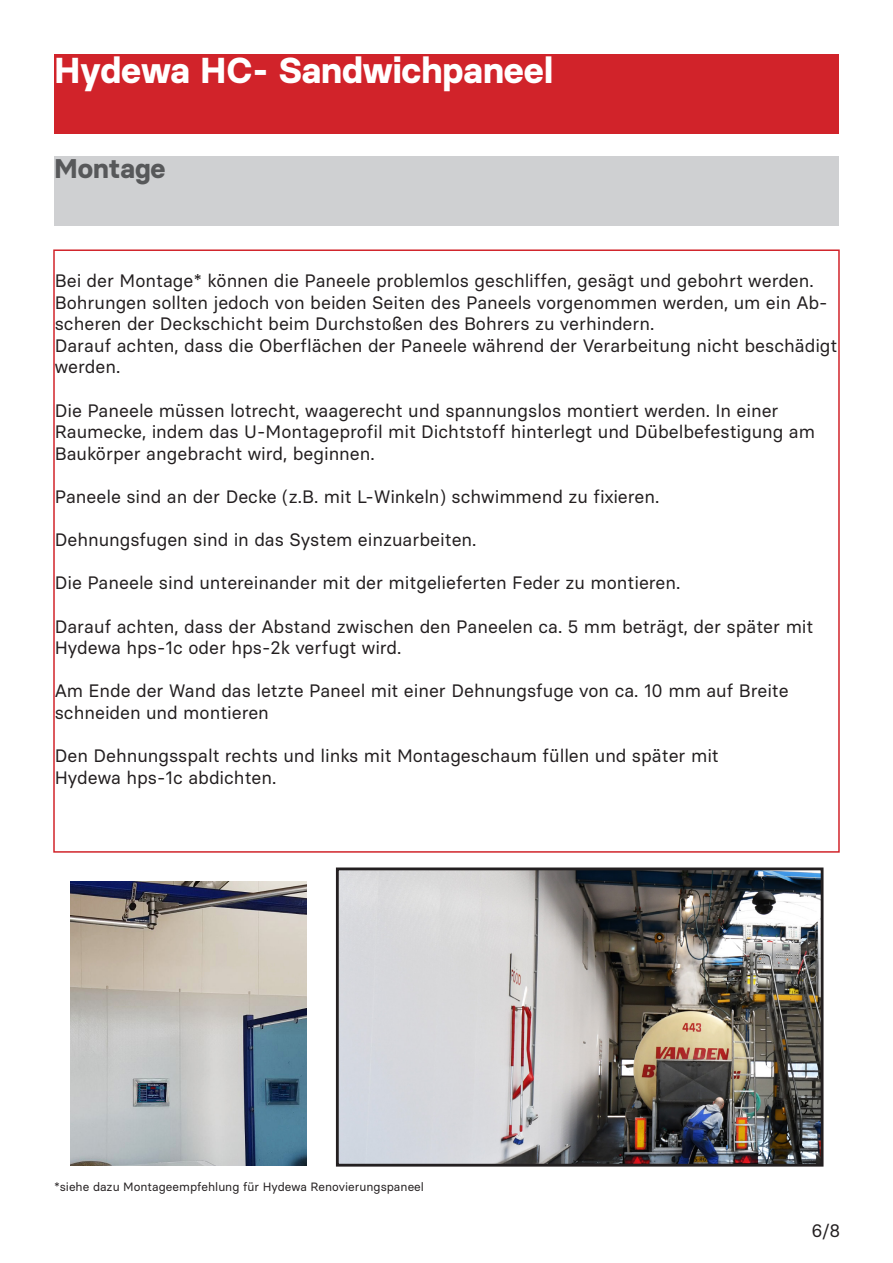
<style>
.page{position:relative;width:893px;height:1263px;background:#fff}
.page>*{position:absolute;margin:0;border:0;box-sizing:border-box;transform-origin:0 0}
.t1{font:700 36px "Basier Square";color:#fff}
.t2{font:700 27px "Basier Square";color:#57585a}
.t3{font:18px/21.6px "Basier Square";color:#231f20}
.t4{font:12px "Basier Square";color:#231f20}
</style>
<div class="page">
<img style="left:340px;top:871px;width:479px;height:291px">
<div style="left:336px;top:867px;width:487px;height:299px;border:3px solid #231f20"></div>
<img style="left:71px;top:881px;width:235px;height:284px">
<div style="left:54px;top:54px;width:785px;height:80px;background:#d1232a"></div>
<div style="left:54px;top:156px;width:785px;height:69px;background:#cfd0d2"></div>
<p class="t1" style="left:54px;top:48px;width:500px">Hydewa HC- Sandwichpaneel</p>
<p class="t2" style="left:54px;top:151px;width:113px">Montage</p>
<p class="t3" style="left:55px;top:270px;width:774px">Bei der Montage* können die Paneele problemlos geschliffen, gesägt und gebohrt werden.<br>Bohrungen sollten jedoch von beiden Seiten des Paneels vorgenommen werden, um ein Ab&shy;scheren der Deckschicht beim Durchstoßen des Bohrers zu verhindern.</p>
<p class="t3" style="left:55px;top:334px;width:784px">Darauf achten, dass die Oberflächen der Paneele während der Verarbeitung nicht beschädigt werden.</p>
<p class="t3" style="left:55px;top:399px;width:762px">Die Paneele müssen lotrecht, waagerecht und spannungslos montiert werden. In einer<br>Raumecke, indem das U-Montageprofil mit Dichtstoff hinterlegt und Dübelbefestigung am<br>Baukörper angebracht wird, beginnen.</p>
<p class="t3" style="left:55px;top:486px;width:606px">Paneele sind an der Decke (z.B. mit L-Winkeln) schwimmend zu fixieren.</p>
<p class="t3" style="left:55px;top:529px;width:423px">Dehnungsfugen sind in das System einzuarbeiten.</p>
<p class="t3" style="left:55px;top:572px;width:627px">Die Paneele sind untereinander mit der mitgelieferten Feder zu montieren.</p>
<p class="t3" style="left:55px;top:615px;width:760px">Darauf achten, dass der Abstand zwischen den Paneelen ca. 5 mm beträgt, der später mit<br>Hydewa hps-1c oder hps-2k verfugt wird.</p>
<p class="t3" style="left:55px;top:680px;width:735px">Am Ende der Wand das letzte Paneel mit einer Dehnungsfuge von ca. 10 mm auf Breite schneiden und montieren</p>
<p class="t3" style="left:55px;top:745px;width:665px">Den Dehnungsspalt rechts und links mit Montageschaum füllen und später mit</p>
<p class="t3" style="left:55px;top:766px;width:223px">Hydewa hps-1c abdichten.</p>
<p class="t4" style="left:54px;top:1179px;width:371px">*siehe dazu Montageempfehlung für Hydewa Renovierungspaneel</p>
<p class="t3" style="left:811px;top:1219px;width:31px">6/8</p>
</div>
